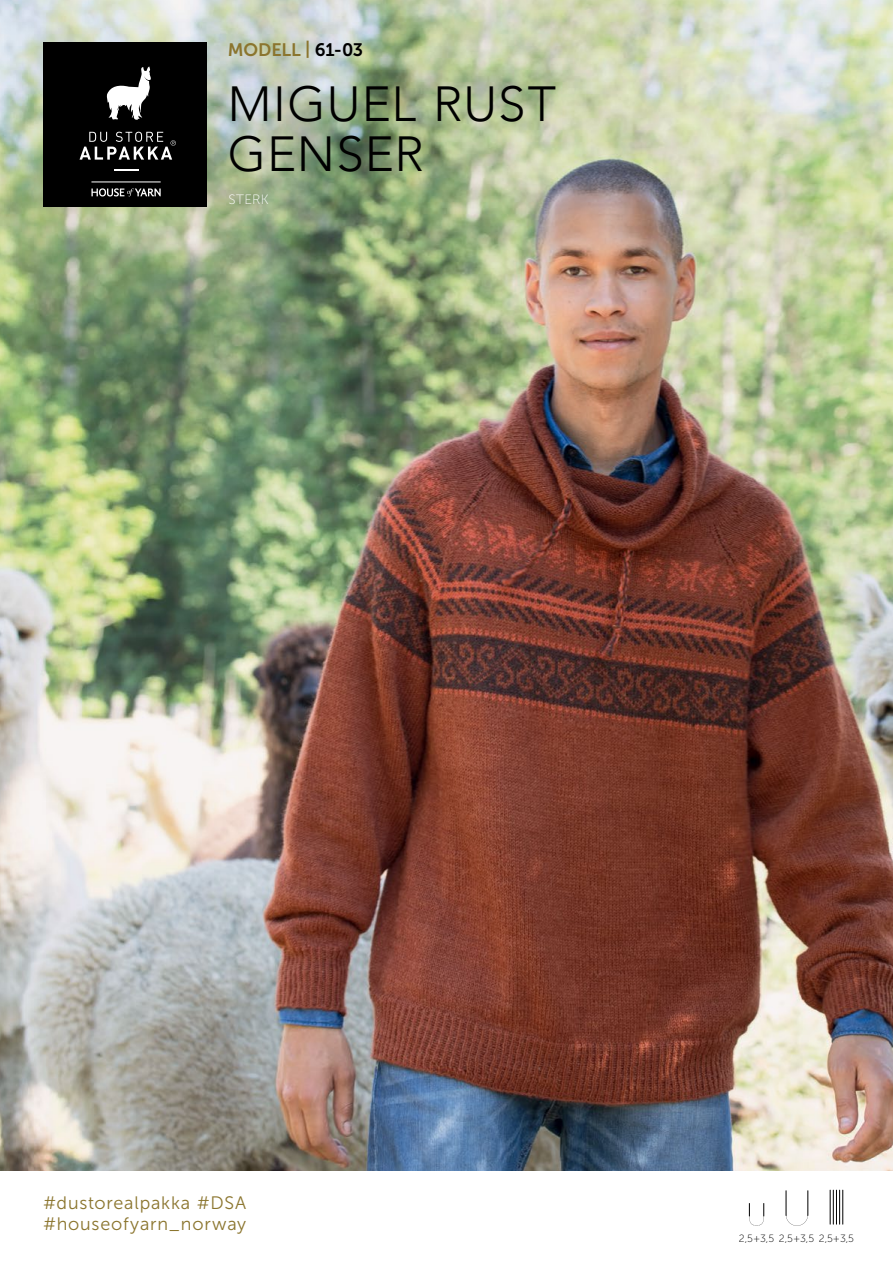
<style>
.page{position:relative;width:893px;height:1263px;background:#fff}
.page>*{position:absolute;margin:0;border:0;box-sizing:border-box;transform-origin:0 0}
.INNHOLD_-_Midtstilt{font:300 49.2px "Avenir";letter-spacing:.02em;color:#000}
.t1{font:18px/21px "Museo Sans 300";letter-spacing:.045em;color:#8b752e}
.t2{font:18px "Museo Sans 700";letter-spacing:-.01em;color:#8b752e}
.INNHOLD_-_Midtstilt-2{font:13.5px "Museo Sans 100";letter-spacing:.02em;color:#fff}
.t3{font:10.5px "Museo Sans 100";color:#000}
.s1{color:#000}
</style>
<div class="page">
<img style="left:0;top:0;width:893px;height:1171px">
<svg style="left:785px;top:1190px;width:23px;height:36px"></svg>
<svg style="left:749px;top:1203px;width:15px;height:22px"></svg>
<div style="left:43px;top:43px;width:164px;height:164px;background:#000"></div>
<svg style="left:115px;top:169px;width:24px;height:1px"></svg>
<svg style="left:106px;top:67px;width:45px;height:53px"></svg>
<svg style="left:80px;top:132px;width:96px;height:28px"></svg>
<hr style="left:91px;top:182px;width:70px;height:1px;background:#fff">
<svg style="left:91px;top:188px;width:70px;height:8px"></svg>
<hr style="left:830px;top:1190px;width:1px;height:34px;background:#000">
<hr style="left:833px;top:1190px;width:1px;height:34px;background:#000">
<hr style="left:836px;top:1190px;width:1px;height:34px;background:#000">
<hr style="left:839px;top:1190px;width:1px;height:34px;background:#000">
<hr style="left:842px;top:1190px;width:1px;height:34px;background:#000">
<p class="t2" style="left:228px;top:40px;width:137px">MODELL | <span class="s1">61-03</span></p>
<p class="INNHOLD_-_Midtstilt" style="left:228px;top:75px;width:330px">MIGUEL RUST</p>
<p class="INNHOLD_-_Midtstilt" style="left:228px;top:125px;width:197px">GENSER</p>
<p class="INNHOLD_-_Midtstilt-2" style="left:229px;top:192px;width:41px">STERK</p>
<p class="t1" style="left:43px;top:1193px;width:205px">#dustorealpakka #DSA #houseofyarn_norway</p>
<p class="t3" style="left:739px;top:1233px;width:37px">2,5+3,5</p>
<p class="t3" style="left:779px;top:1233px;width:77px">2,5+3,5 2,5+3,5</p>
</div>
